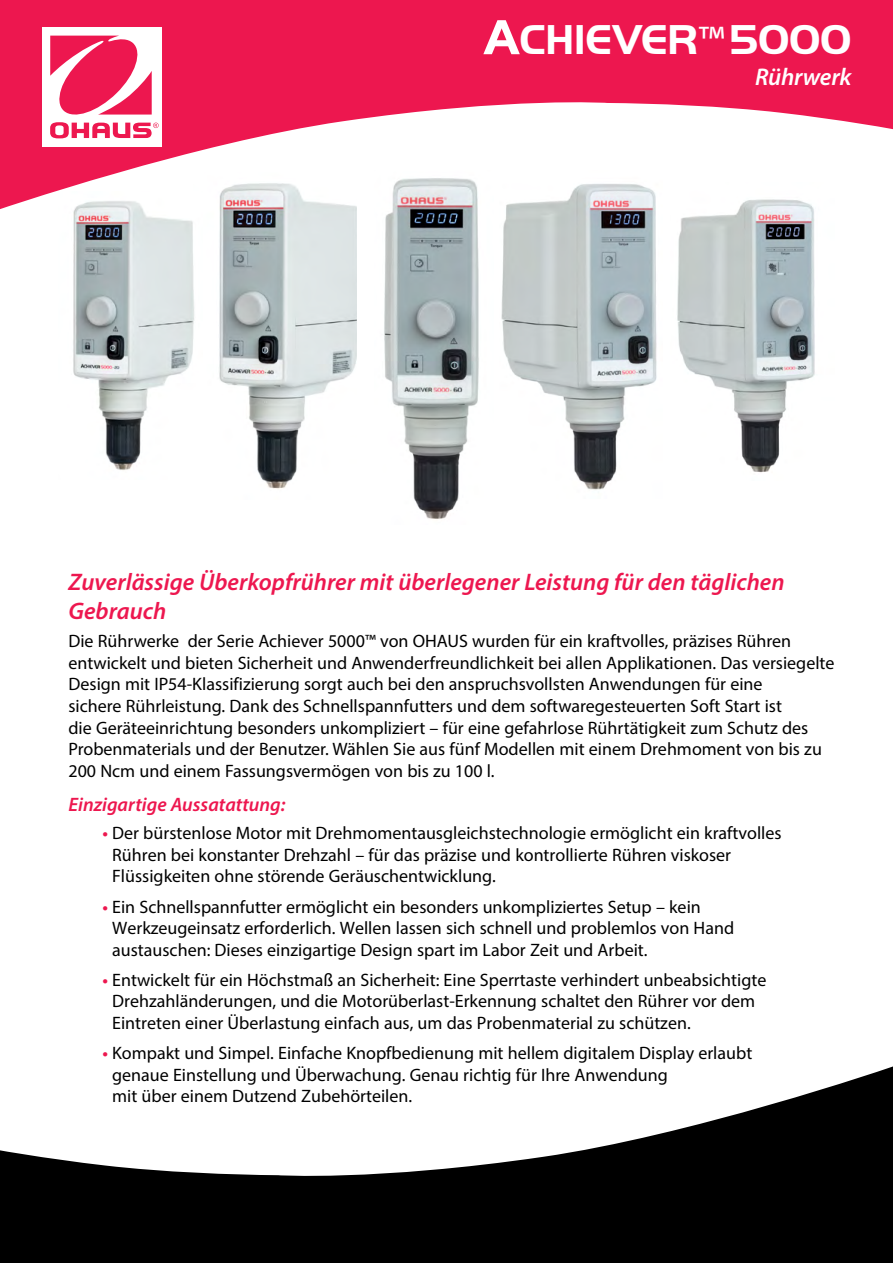
<style>
.page{position:relative;width:893px;height:1263px;background:#fff}
.page>*{position:absolute;margin:0;border:0;box-sizing:border-box;transform-origin:0 0}
.t1{font:700 43.35px "Handel Got D";letter-spacing:-.01em;color:#fff}
.t2{font:italic 600 24.15px "Myriad Pro";letter-spacing:-.01em;color:#fff}
.t3{font:italic 600 24px/28.8px "Myriad Pro";color:#ed174f}
.t4{font:italic 600 19.5px "Myriad Pro";color:#ed174f}
.t5{font:18px/21.6px "Myriad Pro";color:#000}
.s1{font-size:51px}
.s2{font-family:"Myriad Pro";font-weight:400}
.s3{font-weight:600;color:#ed174f}
</style>
<div class="page">
<svg style="left:0;top:0;width:893px;height:209px;fill:#ed174f"></svg>
<div style="left:42px;top:27px;width:119px;height:119px;background:#fff"></div>
<svg style="left:50px;top:36px;width:109px;height:102px"></svg>
<svg style="left:0;top:1066px;width:893px;height:197px;fill:#000"></svg>
<img style="left:375px;top:171px;width:118px;height:348px">
<img style="left:500px;top:171px;width:163px;height:319px">
<img style="left:194px;top:172px;width:163px;height:317px">
<img style="left:670px;top:183px;width:164px;height:290px">
<img style="left:59px;top:191px;width:143px;height:289px">
<h1 class="t1" style="left:483px;top:15px;width:370px"><span class="s1">A</span>CHIEVER<span class="s2">™</span>5000</h1>
<h2 class="t2" style="left:755px;top:62px;width:98px">Rührwerk</h2>
<h3 class="t3" style="left:68px;top:567px;width:718px">Zuverlässige Überkopfrührer mit überlegener Leistung für den täglichen<br>Gebrauch</h3>
<p class="t5" style="left:68px;top:630px;width:767px">Die Rührwerke der Serie Achiever 5000™ von OHAUS wurden für ein kraftvolles, präzises Rühren entwickelt und bieten Sicherheit und Anwenderfreundlichkeit bei allen Applikationen. Das versiegelte Design mit IP54-Klassifizierung sorgt auch bei den anspruchsvollsten Anwendungen für eine<br>sichere Rührleistung. Dank des Schnellspannfutters und dem softwaregesteuerten Soft Start ist<br>die Geräteeinrichtung besonders unkompliziert – für eine gefahrlose Rührtätigkeit zum Schutz des Probenmaterials und der Benutzer. Wählen Sie aus fünf Modellen mit einem Drehmoment von bis zu 200 Ncm und einem Fassungsvermögen von bis zu 100 l.</p>
<p class="t4" style="left:69px;top:792px;width:218px">Einzigartige Aussatattung:</p>
<p class="t5" style="left:112px;top:822px;width:671px;text-indent:-10px"><span class="s3">•</span> Der bürstenlose Motor mit Drehmomentausgleichstechnologie ermöglicht ein kraftvolles<br>Rühren bei konstanter Drehzahl – für das präzise und kontrollierte Rühren viskoser<br>Flüssigkeiten ohne störende Geräuschentwicklung.</p>
<p class="t5" style="left:112px;top:895px;width:623px;text-indent:-10px"><span class="s3">•</span> Ein Schnellspannfutter ermöglicht ein besonders unkompliziertes Setup – kein<br>Werkzeugeinsatz erforderlich. Wellen lassen sich schnell und problemlos von Hand austauschen: Dieses einzigartige Design spart im Labor Zeit und Arbeit.</p>
<p class="t5" style="left:112px;top:969px;width:656px;text-indent:-10px"><span class="s3">•</span> Entwickelt für ein Höchstmaß an Sicherheit: Eine Sperrtaste verhindert unbeabsichtigte<br>Drehzahländerungen, und die Motorüberlast-Erkennung schaltet den Rührer vor dem<br>Eintreten einer Überlastung einfach aus, um das Probenmaterial zu schützen.</p>
<p class="t5" style="left:112px;top:1042px;width:642px;text-indent:-10px"><span class="s3">•</span> Kompakt und Simpel. Einfache Knopfbedienung mit hellem digitalem Display erlaubt genaue Einstellung und Überwachung. Genau richtig für Ihre Anwendung<br>mit über einem Dutzend Zubehörteilen.</p>
</div>
